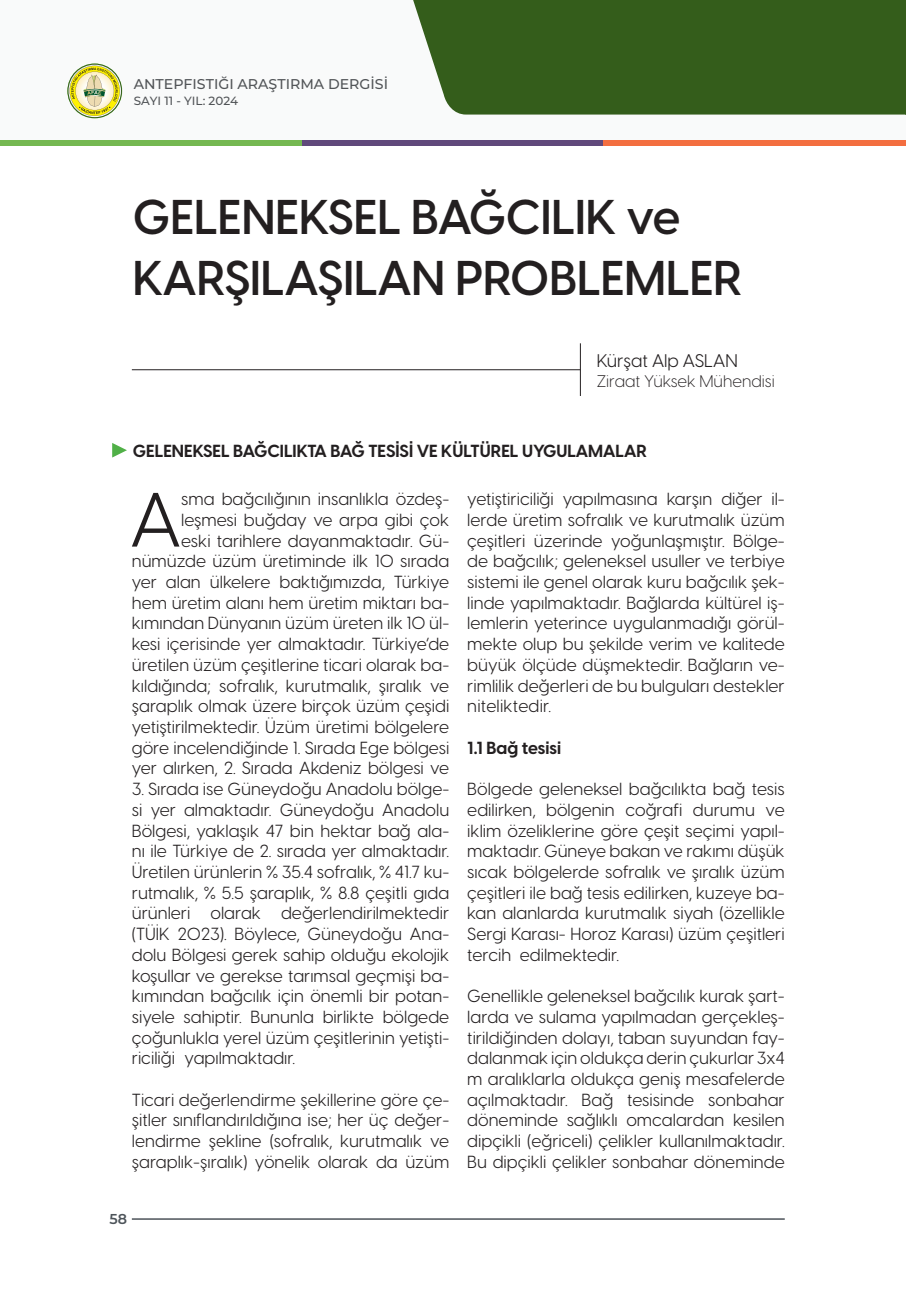
<style>
.page{position:relative;width:906px;height:1289px;background:#fff}
.page>*{position:absolute;margin:0;border:0;box-sizing:border-box;transform-origin:0 0}
.t1{font:75.6px "Visby CF";color:#231f20}
.t2{font:600 48px/60.6px "Visby CF";color:#231f20}
.t3{font:18px "Visby CF";color:#231f20}
.t4{font:17.25px/20.7px "Visby CF";color:#231f20;text-align:justify}
.t5{font:700 17.25px "Visby CF";color:#231f20}
.t6{font:300 16.5px "Visby CF";color:#231f20}
.t7{font:600 14.25px "Montserrat";color:#4d545a}
.t8{font:500 14.1px "Montserrat";color:#515457}
.t9{font:500 11.85px "Montserrat";color:#515457}
</style>
<div class="page">
<div style="left:0;top:0;width:906px;height:140px;background:#f9fafa"></div>
<div style="left:302px;top:140px;width:302px;height:6px;background:#60497b"></div>
<div style="left:604px;top:140px;width:302px;height:6px;background:#f36e40"></div>
<div style="left:0;top:140px;width:302px;height:6px;background:#75b851"></div>
<div style="left:413px;top:0;width:492px;height:115px;background:#345d1b"></div>
<svg style="left:68px;top:65px;width:53px;height:52px"></svg>
<svg style="left:70px;top:66px;width:50px;height:50px"></svg>
<svg style="left:905px;top:0;width:1px;height:115px"></svg>
<hr style="left:132px;top:1218px;width:652px;height:1px;background:#4d545a">
<hr style="left:132px;top:369px;width:448px;height:1px;background:#231f20">
<hr style="left:580px;top:343px;width:1px;height:53px;background:#231f20">
<svg style="left:112px;top:443px;width:15px;height:14px"></svg>
<p class="t8" style="left:134px;top:75px;width:256px">ANTEPFISTIĞI ARAŞTIRMA DERGİSİ</p>
<p class="t9" style="left:134px;top:92px;width:106px">SAYI 11 - YIL: 2024</p>
<h2 class="t2" style="left:133px;top:187px;width:611px">GELENEKSEL BAĞCILIK ve<br>KARŞILAŞILAN PROBLEMLER</h2>
<p class="t3" style="left:597px;top:350px;width:142px">Kürşat Alp ASLAN</p>
<p class="t6" style="left:597px;top:371px;width:179px">Ziraat Yüksek Mühendisi</p>
<p class="t5" style="left:133px;top:440px;width:515px">GELENEKSEL BAĞCILIKTA BAĞ TESİSİ VE KÜLTÜREL UYGULAMALAR</p>
<p class="t4" style="left:132px;top:488px;width:319px;text-align:right">sma bağcılığının insanlıkla özdeş&shy;leşmesi buğday ve arpa gibi çok<br>eski tarihlere dayanmaktadır. Gü&shy;nümüzde üzüm üretiminde ilk 10 sırada yer alan ülkelere baktığımızda, Türkiye hem üretim alanı hem üretim miktarı ba&shy;kımından Dünyanın üzüm üreten ilk 10 ül&shy;kesi içerisinde yer almaktadır. Türkiye’de üretilen üzüm çeşitlerine ticari olarak ba&shy;kıldığında; sofralık, kurutmalık, şıralık ve şaraplık olmak üzere birçok üzüm çeşidi yetiştirilmektedir. Üzüm üretimi bölgelere göre incelendiğinde 1. Sırada Ege bölgesi yer alırken, 2. Sırada Akdeniz bölgesi ve</p>
<p class="t4" style="left:132px;top:778px;width:319px">3. Sırada ise Güneydoğu Anadolu bölge&shy;si yer almaktadır. Güneydoğu Anadolu Bölgesi, yaklaşık 47 bin hektar bağ ala&shy;nı ile Türkiye de 2. sırada yer almaktadır.<br>Üretilen ürünlerin % 35.4 sofralık, % 41.7 ku&shy;rutmalık, % 5.5 şaraplık, % 8.8 çeşitli gıda ürünleri olarak değerlendirilmektedir (TÜİK 2023). Böylece, Güneydoğu Ana&shy;dolu Bölgesi gerek sahip olduğu ekolojik koşullar ve gerekse tarımsal geçmişi ba&shy;kımından bağcılık için önemli bir potan&shy;siyele sahiptir. Bununla birlikte bölgede çoğunlukla yerel üzüm çeşitlerinin yetişti&shy;riciliği yapılmaktadır.</p>
<p class="t4" style="left:132px;top:1089px;width:319px">Ticari değerlendirme şekillerine göre çe&shy;şitler sınıflandırıldığına ise; her üç değer&shy;lendirme şekline (sofralık, kurutmalık ve şaraplık-şıralık) yönelik olarak da üzüm</p>
<h1 class="t1" style="left:130px;top:474px;width:53px">A</h1>
<p class="t7" style="left:110px;top:1208px;width:19px">58</p>
<p class="t4" style="left:467px;top:488px;width:319px">yetiştiriciliği yapılmasına karşın diğer il&shy;lerde üretim sofralık ve kurutmalık üzüm çeşitleri üzerinde yoğunlaşmıştır. Bölge&shy;de bağcılık; geleneksel usuller ve terbiye sistemi ile genel olarak kuru bağcılık şek&shy;linde yapılmaktadır. Bağlarda kültürel iş&shy;lemlerin yeterince uygulanmadığı görül&shy;mekte olup bu şekilde verim ve kalitede büyük ölçüde düşmektedir. Bağların ve&shy;rimlilik değerleri de bu bulguları destekler niteliktedir.</p>
<p class="t5" style="left:467px;top:736px;width:95px">1.1 Bağ tesisi</p>
<p class="t4" style="left:467px;top:778px;width:319px">Bölgede geleneksel bağcılıkta bağ tesis edilirken, bölgenin coğrafi durumu ve iklim özeliklerine göre çeşit seçimi yapıl&shy;maktadır. Güneye bakan ve rakımı düşük sıcak bölgelerde sofralık ve şıralık üzüm çeşitleri ile bağ tesis edilirken, kuzeye ba&shy;kan alanlarda kurutmalık siyah (özellikle Sergi Karası- Horoz Karası) üzüm çeşitleri tercih edilmektedir.</p>
<p class="t4" style="left:467px;top:985px;width:319px">Genellikle geleneksel bağcılık kurak şart&shy;larda ve sulama yapılmadan gerçekleş&shy;tirildiğinden dolayı, taban suyundan fay&shy;dalanmak için oldukça derin çukurlar 3x4 m aralıklarla oldukça geniş mesafelerde açılmaktadır. Bağ tesisinde sonbahar döneminde sağlıklı omcalardan kesilen dipçikli (eğriceli) çelikler kullanılmaktadır.<br>Bu dipçikli çelikler sonbahar döneminde</p>
</div>
